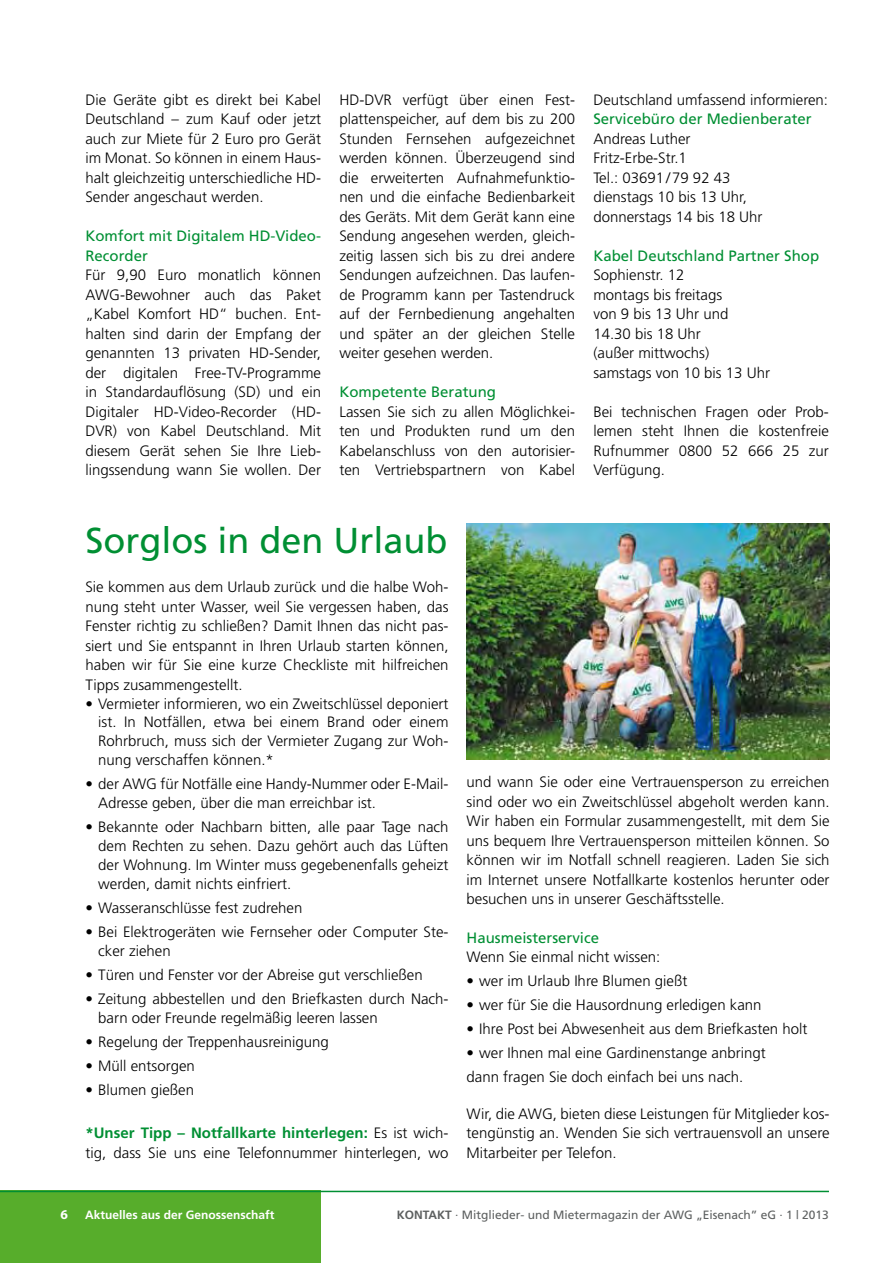
<style>
.page{position:relative;width:893px;height:1263px;background:#fff}
.page>*{position:absolute;margin:0;border:0;box-sizing:border-box;transform-origin:0 0}
.t1{font:36px "Frutiger";color:#008f33}
.t2{font:300 15px/19.5px "Frutiger";color:#000;text-align:justify}
.t3{font:15px/19.5px "Frutiger";color:#008f33}
.t4{font:700 13.5px "Myriad Pro";color:#fff}
.t5{font:12px "Frutiger";color:#5d6060}
.t6{font:700 12px "Frutiger";color:#fff}
.s1{font-weight:700;color:#008f33}
.s2{font-weight:700}
</style>
<div class="page">
<div style="left:0;top:1191px;width:321px;height:72px;background:#57ad2b"></div>
<hr style="left:0;top:1191px;width:829px;height:1px;background:#008f33">
<img style="left:467px;top:523px;width:363px;height:236px">
<p class="t2" style="left:85px;top:90px;width:237px">Die Geräte gibt es direkt bei Kabel Deutschland – zum Kauf oder jetzt auch zur Miete für 2 Euro pro Gerät im Monat. So können in einem Haus&shy;halt gleichzeitig unterschiedliche HD-Sender angeschaut werden.</p>
<p class="t3" style="left:85px;top:226px;width:237px">Komfort mit Digitalem HD-Video-<br>Recorder</p>
<p class="t2" style="left:85px;top:265px;width:237px">Für 9,90 Euro monatlich können AWG-Bewohner auch das Paket „Kabel Komfort HD“ buchen. Ent&shy;halten sind darin der Empfang der genannten 13 privaten HD-Sender, der digitalen Free-TV-Programme in Standardauflösung (SD) und ein Digitaler HD-Video-Recorder (HD-DVR) von Kabel Deutschland. Mit diesem Gerät sehen Sie Ihre Lieb&shy;lingssendung wann Sie wollen. Der</p>
<p class="t2" style="left:339px;top:90px;width:237px">HD-DVR verfügt über einen Fest&shy;plattenspeicher, auf dem bis zu 200<br>Stunden Fernsehen aufgezeichnet werden können. Überzeugend sind die erweiterten Aufnahmefunktio&shy;nen und die einfache Bedienbarkeit des Geräts. Mit dem Gerät kann eine Sendung angesehen werden, gleich&shy;zeitig lassen sich bis zu drei andere Sendungen aufzeichnen. Das laufen&shy;de Programm kann per Tastendruck auf der Fernbedienung angehalten und später an der gleichen Stelle weiter gesehen werden.</p>
<p class="t3" style="left:339px;top:382px;width:158px">Kompetente Beratung</p>
<p class="t2" style="left:339px;top:402px;width:237px">Lassen Sie sich zu allen Möglichkei&shy;ten und Produkten rund um den Kabelanschluss von den autorisier&shy;ten Vertriebspartnern von Kabel</p>
<p class="t2" style="left:593px;top:90px;width:236px">Deutschland umfassend informieren:</p>
<p class="t3" style="left:593px;top:109px;width:220px">Servicebüro der Medienberater</p>
<p class="t2" style="left:593px;top:129px;width:171px;text-align:left">Andreas Luther<br>Fritz-Erbe-Str.1<br>Tel.: 03691/79 92 43 dienstags 10 bis 13 Uhr, donnerstags 14 bis 18 Uhr</p>
<p class="t3" style="left:593px;top:245px;width:227px">Kabel Deutschland Partner Shop</p>
<p class="t2" style="left:593px;top:265px;width:178px;text-align:left">Sophienstr. 12<br>montags bis freitags<br>von 9 bis 13 Uhr und<br>14.30 bis 18 Uhr<br>(außer mittwochs) samstags von 10 bis 13 Uhr</p>
<p class="t2" style="left:593px;top:402px;width:237px">Bei technischen Fragen oder Prob&shy;lemen steht Ihnen die kostenfreie Rufnummer 0800 52 666 25 zur Verfügung.</p>
<h1 class="t1" style="left:85px;top:519px;width:364px">Sorglos in den Urlaub</h1>
<p class="t2" style="left:85px;top:577px;width:365px">Sie kommen aus dem Urlaub zurück und die halbe Woh&shy;nung steht unter Wasser, weil Sie vergessen haben, das Fenster richtig zu schließen? Damit Ihnen das nicht pas&shy;siert und Sie entspannt in Ihren Urlaub starten können, haben wir für Sie eine kurze Checkliste mit hilfreichen Tipps zusammengestellt.</p>
<p class="t2" style="left:98px;top:694px;width:352px;line-height:18.9px;text-indent:-13px">• Vermieter informieren, wo ein Zweitschlüssel deponiert ist. In Notfällen, etwa bei einem Brand oder einem Rohrbruch, muss sich der Vermieter Zugang zur Woh&shy;nung verschaffen können.*</p>
<p class="t2" style="left:98px;top:774px;width:351px;line-height:18.9px;text-indent:-13px">• der AWG für Notfälle eine Handy-Nummer oder E-Mail-<br>Adresse geben, über die man erreichbar ist.</p>
<p class="t2" style="left:98px;top:817px;width:352px;line-height:18.9px;text-indent:-13px">• Bekannte oder Nachbarn bitten, alle paar Tage nach dem Rechten zu sehen. Dazu gehört auch das Lüften der Wohnung. Im Winter muss gegebenenfalls geheizt werden, damit nichts einfriert.</p>
<p class="t2" style="left:85px;top:898px;width:218px">• Wasseranschlüsse fest zudrehen</p>
<p class="t2" style="left:98px;top:922px;width:352px;line-height:18.9px;text-indent:-13px">• Bei Elektrogeräten wie Fernseher oder Computer Ste&shy;cker ziehen</p>
<p class="t2" style="left:85px;top:965px;width:339px">• Türen und Fenster vor der Abreise gut verschließen</p>
<p class="t2" style="left:98px;top:989px;width:352px;line-height:18.9px;text-indent:-13px">• Zeitung abbestellen und den Briefkasten durch Nach&shy;barn oder Freunde regelmäßig leeren lassen</p>
<p class="t2" style="left:85px;top:1032px;width:245px">• Regelung der Treppenhausreinigung</p>
<p class="t2" style="left:85px;top:1056px;width:111px">• Müll entsorgen</p>
<p class="t2" style="left:85px;top:1080px;width:110px">• Blumen gießen</p>
<p class="t2" style="left:85px;top:1123px;width:365px"><span class="s1">*Unser Tipp – Notfallkarte hinterlegen:</span> Es ist wich&shy;tig, dass Sie uns eine Telefonnummer hinterlegen, wo</p>
<p class="t2" style="left:467px;top:772px;width:365px">und wann Sie oder eine Vertrauensperson zu erreichen sind oder wo ein Zweitschlüssel abgeholt werden kann.<br>Wir haben ein Formular zusammengestellt, mit dem Sie uns bequem Ihre Vertrauensperson mitteilen können. So können wir im Notfall schnell reagieren. Laden Sie sich im Internet unsere Notfallkarte kostenlos herunter oder besuchen uns in unserer Geschäftsstelle.</p>
<p class="t3" style="left:467px;top:928px;width:134px">Hausmeisterservice</p>
<p class="t2" style="left:467px;top:947px;width:195px">Wenn Sie einmal nicht wissen:</p>
<p class="t2" style="left:467px;top:971px;width:222px">• wer im Urlaub Ihre Blumen gießt</p>
<p class="t2" style="left:467px;top:995px;width:297px">• wer für Sie die Hausordnung erledigen kann</p>
<p class="t2" style="left:467px;top:1019px;width:342px">• Ihre Post bei Abwesenheit aus dem Briefkasten holt</p>
<p class="t2" style="left:467px;top:1041px;width:301px;line-height:24px">• wer Ihnen mal eine Gardinenstange anbringt dann fragen Sie doch einfach bei uns nach.</p>
<p class="t2" style="left:467px;top:1104px;width:365px">Wir, die AWG, bieten diese Leistungen für Mitglieder kos&shy;tengünstig an. Wenden Sie sich vertrauensvoll an unsere Mitarbeiter per Telefon.</p>
<p class="t4" style="left:61px;top:1206px;width:9px">6</p>
<p class="t6" style="left:85px;top:1208px;width:191px">Aktuelles aus der Genossenschaft</p>
<p class="t5" style="left:397px;top:1208px;width:434px"><span class="s2">KONTAKT</span> · Mitglieder- und Mietermagazin der AWG „Eisenach” eG · 1 | 2013</p>
</div>
